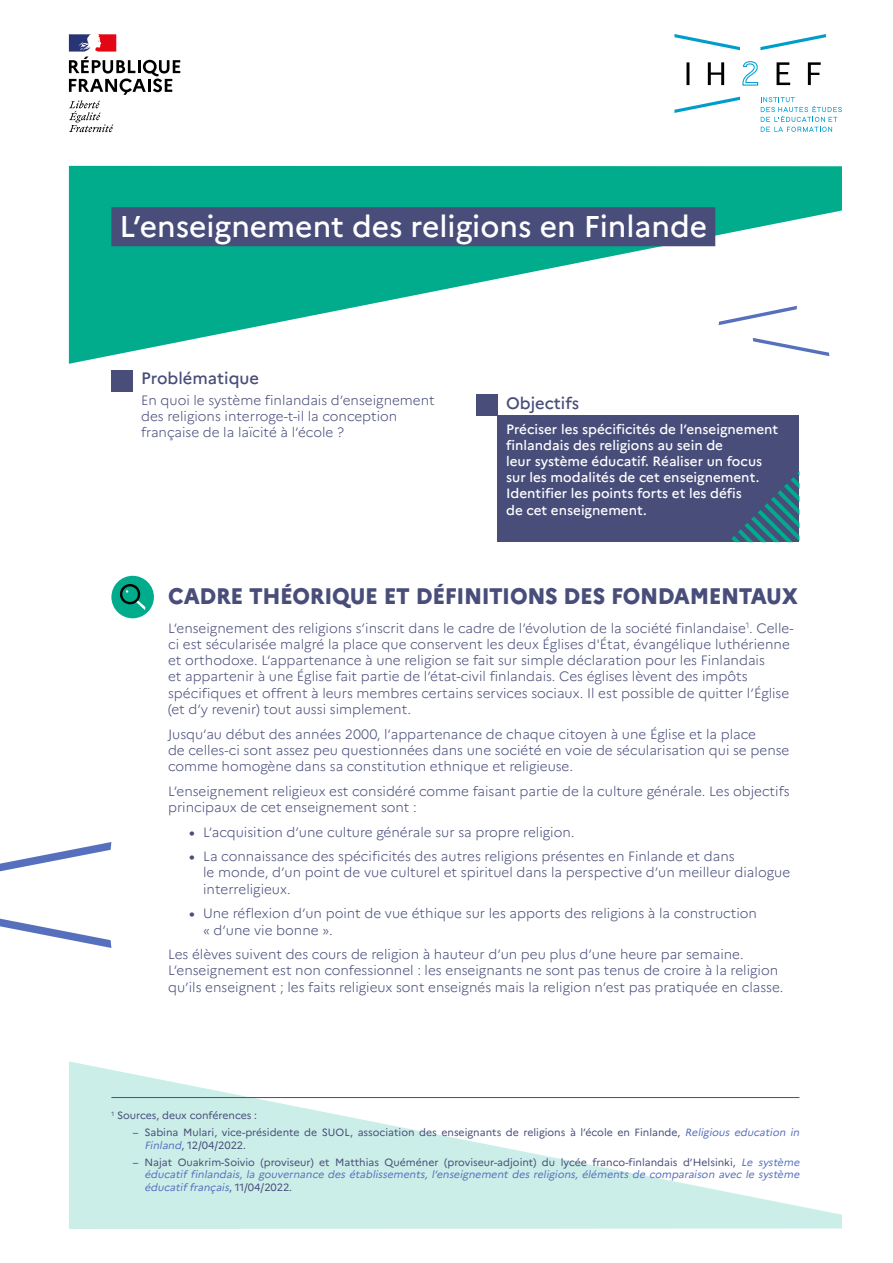
<style>
.page{position:relative;width:893px;height:1263px;background:#fff}
.page>*{position:absolute;margin:0;border:0;box-sizing:border-box;transform-origin:0 0}
.Titre_fiche{font:500 30px "Marianne";color:#fff}
.t1{font:800 22.5px "Marianne";letter-spacing:-.015em;color:#484d7a;scale:.95 1}
.Titre_intro{font:500 16.5px "Marianne";color:#484d7a}
.Txt{font:300 13.5px/16.2px "Marianne";color:#484d7a}
.Txt_objectifs{font:500 13.5px/16.2px "Marianne";color:#fff}
.Txt-2{font:italic 10.5px/12.6px "Marianne";color:#5770be;text-align:justify}
.Txt-3{font:10.5px/12.6px "Marianne";color:#484d7a}
.s1{font-weight:700}
.s2{font-style:italic;color:#5770be}
.s3{font-style:normal;color:#484d7a}
</style>
<div class="page">
<svg style="left:69px;top:166px;width:773px;height:198px;fill:#00ac8c"></svg>
<svg style="left:69px;top:1061px;width:773px;height:168px;fill:#cceee8"></svg>
<svg style="left:742px;top:61px;width:17px;height:25px"></svg>
<svg style="left:777px;top:62px;width:44px;height:23px"></svg>
<svg style="left:686px;top:62px;width:38px;height:23px"></svg>
<svg style="left:674px;top:34px;width:66px;height:16px"></svg>
<svg style="left:760px;top:34px;width:66px;height:16px"></svg>
<svg style="left:674px;top:97px;width:66px;height:16px"></svg>
<svg style="left:761px;top:97px;width:81px;height:35px"></svg>
<svg style="left:69px;top:34px;width:111px;height:98px"></svg>
<div style="left:497px;top:416px;width:302px;height:126px;background:#484d7a"></div>
<svg style="left:731px;top:472px;width:68px;height:70px"></svg>
<div style="left:476px;top:394px;width:21px;height:22px;background:#484d7a"></div>
<svg style="left:0;top:919px;width:111px;height:29px"></svg>
<svg style="left:0;top:842px;width:111px;height:29px"></svg>
<svg style="left:719px;top:306px;width:78px;height:19px"></svg>
<svg style="left:753px;top:338px;width:76px;height:18px"></svg>
<div style="left:111px;top:370px;width:22px;height:21px;background:#484d7a"></div>
<div style="left:111px;top:576px;width:43px;height:42px;background:#00ac8c;border-radius:50%"></div>
<svg style="left:120px;top:584px;width:25px;height:26px"></svg>
<div style="left:111px;top:207px;width:604px;height:39px;background:#484d7a"></div>
<hr style="left:111px;top:1097px;width:688px;height:1px;background:#484d7a">
<p class="Titre_fiche" style="left:120px;top:208px;width:589px">L’enseignement des religions en Finlande</p>
<p class="Titre_intro" style="left:141px;top:368px;width:119px">Problématique</p>
<p class="Txt" style="left:141px;top:392px;width:295px">En quoi le système finlandais d’enseignement des religions interroge-t-il la conception française de la laïcité à l’école ?</p>
<p class="Titre_intro" style="left:506px;top:393px;width:74px">Objectifs</p>
<p class="Txt_objectifs" style="left:506px;top:421px;width:274px">Préciser les spécificités de l’enseignement finlandais des religions au sein de<br>leur système éducatif. Réaliser un focus sur les modalités de cet enseignement.<br>Identifier les points forts et les défis<br>de cet enseignement.</p>
<p class="t1" style="left:168px;top:582px;width:665px">CADRE THÉORIQUE ET DÉFINITIONS DES FONDAMENTAUX</p>
<p class="Txt" style="left:168px;top:620px;width:627px">L’enseignement des religions s’inscrit dans le cadre de l’évolution de la société finlandaise<sup>1</sup>. Celle&shy;ci est sécularisée malgré la place que conservent les deux Églises d'État, évangélique luthérienne et orthodoxe. L’appartenance à une religion se fait sur simple déclaration pour les Finlandais<br>et appartenir à une Église fait partie de l’état-civil finlandais. Ces églises lèvent des impôts spécifiques et offrent à leurs membres certains services sociaux. Il est possible de quitter l’Église (et d’y revenir) tout aussi simplement.</p>
<p class="Txt" style="left:168px;top:725px;width:623px">Jusqu’au début des années 2000, l’appartenance de chaque citoyen à une Église et la place<br>de celles-ci sont assez peu questionnées dans une société en voie de sécularisation qui se pense comme homogène dans sa constitution ethnique et religieuse.</p>
<p class="Txt" style="left:168px;top:783px;width:623px">L’enseignement religieux est considéré comme faisant partie de la culture générale. Les objectifs principaux de cet enseignement sont :</p>
<p class="Txt" style="left:189px;top:823px;width:387px"><span class="s1">•</span> L’acquisition d’une culture générale sur sa propre religion.</p>
<p class="Txt" style="left:203px;top:848px;width:589px;text-indent:-14px"><span class="s1">•</span> La connaissance des spécificités des autres religions présentes en Finlande et dans<br>le monde, d’un point de vue culturel et spirituel dans la perspective d’un meilleur dialogue interreligieux.</p>
<p class="Txt" style="left:203px;top:905px;width:555px;text-indent:-14px"><span class="s1">•</span> Une réflexion d’un point de vue éthique sur les apports des religions à la construction « d’une vie bonne ».</p>
<p class="Txt" style="left:168px;top:946px;width:617px">Les élèves suivent des cours de religion à hauteur d’un peu plus d’une heure par semaine.<br>L’enseignement est non confessionnel : les enseignants ne sont pas tenus de croire à la religion qu’ils enseignent ; les faits religieux sont enseignés mais la religion n’est pas pratiquée en classe.</p>
<p class="Txt-3" style="left:111px;top:1109px;width:147px"><sup>1</sup> Sources, deux conférences :</p>
<p class="Txt-3" style="left:144px;top:1126px;width:659px;text-indent:-12px">– Sabina Mulari, vice-présidente de SUOL, association des enseignants de religions à l’école en Finlande, <span class="s2">Religious education in<br>Finland</span>, 12/04/2022.</p>
<p class="Txt-2" style="left:144px;top:1155px;width:659px;text-indent:-12px"><span class="s3">– Najat Ouakrim-Soivio (proviseur) et Matthias Quéméner (proviseur-adjoint) du lycée franco-finlandais d’Helsinki,</span> Le système éducatif finlandais, la gouvernance des établissements, l’enseignement des religions, éléments de comparaison avec le système éducatif français<span class="s3">, 1 1 /0 4/ 2 0 2 2 .</span></p>
</div>
